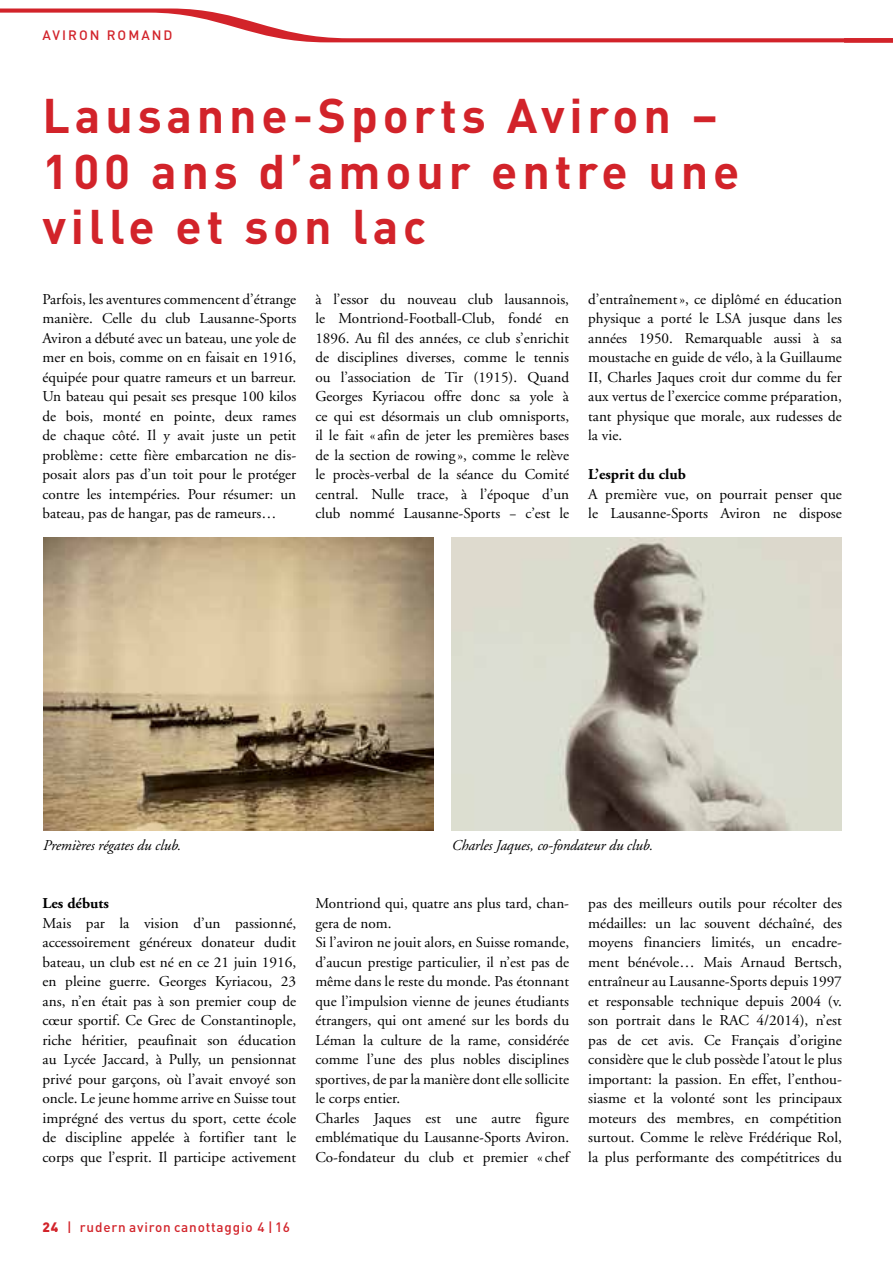
<style>
.page{position:relative;width:893px;height:1263px;background:#fff}
.page>*{position:absolute;margin:0;border:0;box-sizing:border-box;transform-origin:0 0}
.t1{font:700 48px/55.5px "DIN";letter-spacing:.1em;color:#d2232a}
.t2{font:15px/19.5px "Adobe Garamond";color:#000;text-align:justify}
.t3{font:italic 15px "Adobe Garamond";letter-spacing:-.005em;color:#000}
.t4{font:700 15px "Adobe Garamond";color:#000}
.t5{font:500 13.5px "DIN";letter-spacing:.06em;color:#d2232a}
.t6{font:500 13.5px "DIN";letter-spacing:.15em;color:#d2232a}
.s1{font-weight:900}
</style>
<div class="page">
<svg style="left:0;top:9px;width:893px;height:34px"></svg>
<img style="left:43px;top:538px;width:390px;height:292px">
<img style="left:452px;top:538px;width:390px;height:292px">
<p class="t6" style="left:43px;top:27px;width:132px">AVIRON ROMAND</p>
<h1 class="t1" style="left:43px;top:86px;width:698px">Lausanne-Sports Aviron −<br>100 ans d’amour entre une ville et son lac</h1>
<p class="t2" style="left:43px;top:290px;width:255px">Parfois, les aventures commencent d’étrange manière. Celle du club Lausanne-Sports Aviron a débuté avec un bateau, une yole de mer en bois, comme on en faisait en 1916, équipée pour quatre rameurs et un barreur.<br>Un bateau qui pesait ses presque 100 kilos de bois, monté en pointe, deux rames de chaque côté. Il y avait juste un petit problème: cette fière embarcation ne dis&shy;posait alors pas d’un toit pour le protéger contre les intempéries. Pour résumer: un bateau, pas de hangar, pas de rameurs…</p>
<p class="t2" style="left:315px;top:290px;width:255px">à l’essor du nouveau club lausannois, le Montriond-Football-Club, fondé en 1896. Au fil des années, ce club s’enrichit de disciplines diverses, comme le tennis ou l’association de Tir (1915). Quand Georges Kyriacou offre donc sa yole à ce qui est désormais un club omnisports, il le fait « afin de jeter les premières bases de la section de rowing », comme le relève le procès-verbal de la séance du Comité central. Nulle trace, à l’époque d’un club nommé Lausanne-Sports − c’est le</p>
<p class="t2" style="left:588px;top:290px;width:255px">d’entraînement», ce diplômé en éducation physique a porté le LSA jusque dans les années 1950. Remarquable aussi à sa moustache en guide de vélo, à la Guillaume II, Charles Jaques croit dur comme du fer aux vertus de l’exercice comme préparation, tant physique que morale, aux rudesses de la vie.</p>
<p class="t4" style="left:588px;top:466px;width:99px">L’esprit du club</p>
<p class="t2" style="left:588px;top:485px;width:255px">A première vue, on pourrait penser que le Lausanne-Sports Aviron ne dispose</p>
<p class="t3" style="left:43px;top:837px;width:140px">Premières régates du club.</p>
<p class="t3" style="left:452px;top:837px;width:203px">Charles Jaques, co-fondateur du club.</p>
<p class="t4" style="left:43px;top:895px;width:68px">Les débuts</p>
<p class="t2" style="left:43px;top:914px;width:255px">Mais par la vision d’un passionné, accessoirement généreux donateur dudit bateau, un club est né en ce 21 juin 1916, en pleine guerre. Georges Kyriacou, 23 ans, n’en était pas à son premier coup de cœur sportif. Ce Grec de Constantinople, riche héritier, peaufinait son éducation au Lycée Jaccard, à Pully, un pensionnat privé pour garçons, où l’avait envoyé son oncle. Le jeune homme arrive en Suisse tout imprégné des vertus du sport, cette école de discipline appelée à fortifier tant le corps que l’esprit. Il participe activement</p>
<p class="t2" style="left:315px;top:894px;width:255px;text-align:left">Montriond qui, quatre ans plus tard, chan&shy;gera de nom.<br>Si l’aviron ne jouit alors, en Suisse romande, d’aucun prestige particulier, il n’est pas de même dans le reste du monde. Pas étonnant que l’impulsion vienne de jeunes étudiants étrangers, qui ont amené sur les bords du Léman la culture de la rame, considérée comme l’une des plus nobles disciplines sportives, de par la manière dont elle sollicite le corps entier.<br>Charles Jaques est une autre figure emblématique du Lausanne-Sports Aviron.<br>Co-fondateur du club et premier « chef</p>
<p class="t2" style="left:588px;top:894px;width:255px">pas des meilleurs outils pour récolter des médailles: un lac souvent déchaîné, des moyens financiers limités, un encadre&shy;ment bénévole… Mais Arnaud Bertsch, entraîneur au Lausanne-Sports depuis 1997 et responsable technique depuis 2004 (v. son portrait dans le RAC 4/2014), n’est pas de cet avis. Ce Français d’origine considère que le club possède l’atout le plus important: la passion. En effet, l’enthou&shy;siasme et la volonté sont les principaux moteurs des membres, en compétition surtout. Comme le relève Frédérique Rol, la plus performante des compétitrices du</p>
<p class="t5" style="left:43px;top:1218px;width:249px"><span class="s1">24</span> | rudern aviron canottaggio 4 | 16</p>
</div>
